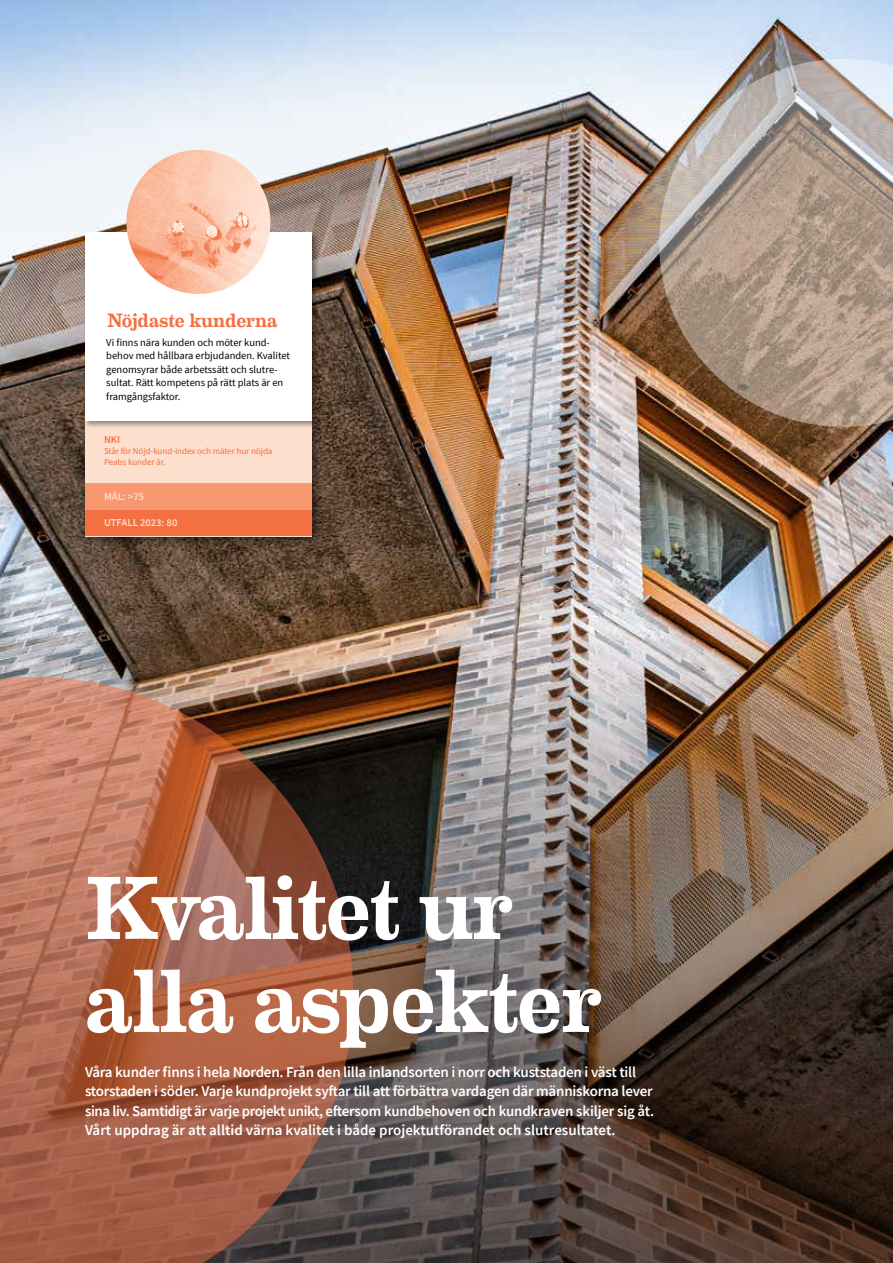
<style>
.page{position:relative;width:893px;height:1263px;background:#fff}
.page>*{position:absolute;margin:0;border:0;box-sizing:border-box;transform-origin:0 0}
.t1{font:500 90px/93px "Eames Century Modern";letter-spacing:-.02em;color:#fff}
.t2{font:500 19.5px "Eames Century Modern";letter-spacing:-.005em;color:#f37043}
.t3{font:600 15px/19.5px "Source Sans Pro";letter-spacing:-.015em;color:#fff}
.t4{font:10.5px/13.5px "Source Sans Pro";color:#000}
.t5{font:600 10.5px "Source Sans Pro";color:#fddfce}
.t6{font:600 10.5px "Source Sans Pro";color:#f37043}
.t7{font:9px/10.8px "Source Sans Pro";letter-spacing:-.005em;color:#f37043}
</style>
<div class="page">
<img style="left:0;top:0;width:893px;height:624px">
<img style="left:0;top:624px;width:893px;height:639px">
<svg style="left:659px;top:59px;width:234px;height:368px;background:#ae9c8e"></svg>
<svg style="left:0;top:677px;width:353px;height:586px;background:#9d5f49"></svg>
<div style="left:80px;top:416px;width:243px;height:131px;background:#000;opacity:.5"></div>
<div style="left:85px;top:421px;width:227px;height:115px;background:#fddfce"></div>
<div style="left:83px;top:231px;width:236px;height:197px;background:#000;opacity:.4"></div>
<div style="left:85px;top:233px;width:227px;height:188px;background:#fff"></div>
<div style="left:85px;top:510px;width:227px;height:26px;background:#f37043"></div>
<div style="left:85px;top:483px;width:227px;height:27px;background:#f79871"></div>
<img style="left:126px;top:150px;width:144px;height:144px;border-radius:72px">
<h2 class="t2" style="left:107px;top:305px;width:172px">Nöjdaste kunderna</h2>
<p class="t4" style="left:106px;top:335px;width:185px">Vi finns nära kunden och möter kund&shy;behov med hållbara erbjudanden. Kvalitet genomsyrar både arbetssätt och slutre&shy;sultat. Rätt kompetens på rätt plats är en framgångsfaktor.</p>
<p class="t6" style="left:104px;top:433px;width:18px">NKI</p>
<p class="t7" style="left:104px;top:446px;width:170px">Står för Nöjd-kund-index och mäter hur nöjda<br>Peabs kunder är.</p>
<p class="t5" style="left:104px;top:490px;width:42px">MÅL: &gt;75</p>
<p class="t5" style="left:104px;top:515px;width:75px">UTFALL 2023: 80</p>
<h1 class="t1" style="left:85px;top:856px;width:518px">Kvalitet ur alla aspekter</h1>
<p class="t3" style="left:85px;top:1062px;width:571px">Våra kunder finns i hela Norden. Från den lilla inlandsorten i norr och kuststaden i väst till storstaden i söder. Varje kundprojekt syftar till att förbättra vardagen där människorna lever sina liv. Samtidigt är varje projekt unikt, eftersom kundbehoven och kundkraven skiljer sig åt.<br>Vårt uppdrag är att alltid värna kvalitet i både projektutförandet och slutresultatet.</p>
</div>
